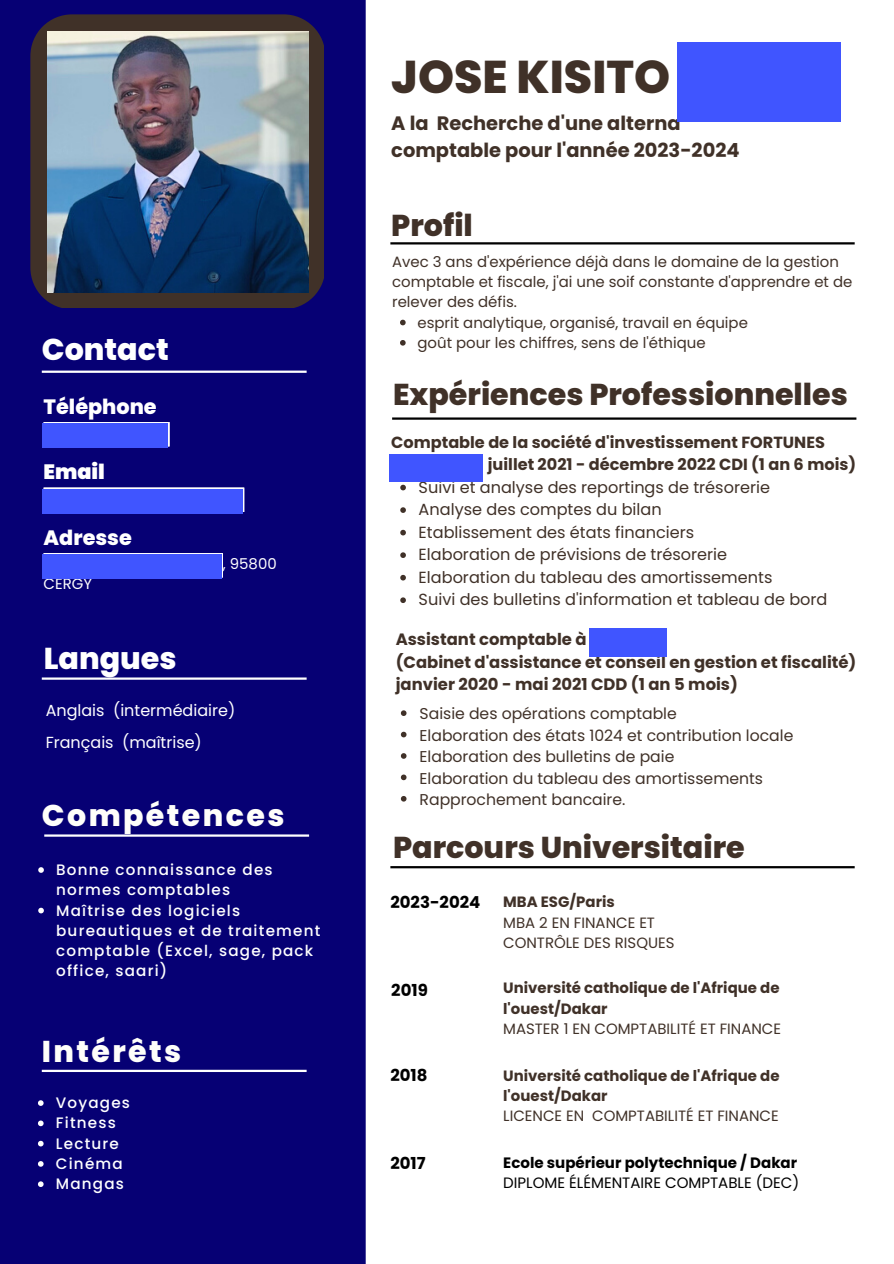
<style>
.page{position:relative;width:894px;height:1264px;background:#fff}
.page>*{position:absolute;margin:0;border:0;box-sizing:border-box;transform-origin:0 0}
.t1{font:800 45.9px "Poppins";color:#403128}
.t2{font:800 30.15px "Poppins";color:#403128}
.t3{font:800 30.15px "Poppins";color:#fff}
.t4{font:800 30px "Poppins";letter-spacing:.08em;color:#fefefa}
.t5{font:800 20.7px "Poppins";color:#fff}
.t6{font:900 20.7px "Poppins";color:#fff}
.t7{font:700 19.35px/27px "Poppins";color:#403128}
.t8{font:700 16.5px "Poppins";color:#000}
.t9{font:700 16.35px/22.5px "Poppins";color:#403128}
.t10{font:16.05px/22.5px "Poppins";color:#403128}
.t11{font:700 16.05px/22.5px "Poppins";color:#403128}
.t12{font:16.05px/31.3px "Poppins";color:#fff}
.t13{font:15.6px/21.5px "Poppins";color:#403128}
.t14{font:500 15.15px/20.2px "Poppins";letter-spacing:.08em;color:#fff}
.t15{font:700 15px "Poppins";color:#000}
.t16{font:15px "Poppins";color:#000}
.t17{font:14.85px/20.2px "Poppins";color:#403128}
.t18{font:700 14.85px/20.2px "Poppins";color:#403128}
.t19{font:14.85px "Poppins";color:#fff}
</style>
<div class="page">
<div style="left:0;top:0;width:365px;height:1263px;background:#060074"></div>
<hr style="left:390px;top:242px;width:464px;height:2px;background:#000">
<hr style="left:42px;top:370px;width:264px;height:3px;background:#fff">
<hr style="left:42px;top:677px;width:264px;height:2px;background:#fff">
<hr style="left:392px;top:417px;width:464px;height:3px;background:#000">
<hr style="left:390px;top:866px;width:464px;height:2px;background:#000">
<hr style="left:44px;top:834px;width:265px;height:2px;background:#fff">
<svg style="left:30px;top:14px;width:294px;height:294px;background:#3b2e30"></svg>
<svg style="left:400px;top:320px;width:5px;height:5px"></svg>
<svg style="left:400px;top:340px;width:5px;height:5px"></svg>
<svg style="left:400px;top:485px;width:6px;height:5px"></svg>
<svg style="left:400px;top:507px;width:6px;height:6px"></svg>
<svg style="left:400px;top:530px;width:6px;height:5px"></svg>
<svg style="left:400px;top:552px;width:6px;height:6px"></svg>
<svg style="left:400px;top:575px;width:6px;height:5px"></svg>
<svg style="left:400px;top:597px;width:6px;height:6px"></svg>
<svg style="left:401px;top:710px;width:5px;height:6px"></svg>
<svg style="left:401px;top:731px;width:5px;height:6px"></svg>
<svg style="left:401px;top:753px;width:5px;height:5px"></svg>
<svg style="left:401px;top:774px;width:5px;height:6px"></svg>
<svg style="left:401px;top:796px;width:5px;height:5px"></svg>
<img style="left:47px;top:31px;width:261px;height:261px">
<svg style="left:38px;top:1100px;width:6px;height:5px"></svg>
<svg style="left:38px;top:1120px;width:6px;height:6px"></svg>
<svg style="left:38px;top:1140px;width:6px;height:6px"></svg>
<svg style="left:38px;top:1161px;width:6px;height:5px"></svg>
<svg style="left:38px;top:1181px;width:6px;height:5px"></svg>
<hr style="left:42px;top:1069px;width:264px;height:2px;background:#fff">
<svg style="left:38px;top:867px;width:6px;height:5px"></svg>
<svg style="left:38px;top:907px;width:6px;height:6px"></svg>
<div style="left:677px;top:43px;width:164px;height:79px;background:#4055ff"></div>
<div style="left:389px;top:454px;width:94px;height:27px;background:#4055ff"></div>
<div style="left:588px;top:628px;width:78px;height:29px;background:#4055ff"></div>
<div style="left:42px;top:423px;width:126px;height:25px;background:#4055ff"></div>
<div style="left:42px;top:489px;width:201px;height:24px;background:#4055ff"></div>
<div style="left:42px;top:554px;width:179px;height:25px;background:#4055ff"></div>
<h2 class="t3" style="left:42px;top:328px;width:128px">Contact</h2>
<h3 class="t5" style="left:44px;top:392px;width:115px">Téléphone</h3>
<h3 class="t6" style="left:44px;top:457px;width:63px">Email</h3>
<h3 class="t5" style="left:44px;top:523px;width:90px">Adresse</h3>
<p class="t19" style="left:44px;top:573px;width:50px">CERGY</p>
<h2 class="t3" style="left:44px;top:637px;width:134px">Langues</h2>
<p class="t19" style="left:223px;top:553px;width:55px">, 95800</p>
<p class="t12" style="left:46px;top:695px;width:191px">Anglais (intermédiaire)<br>Français (maîtrise)</p>
<h3 class="t4" style="left:42px;top:794px;width:244px">Compétences</h3>
<p class="t14" style="left:56px;top:859px;width:266px">Bonne connaissance des normes comptables<br>Maîtrise des logiciels bureautiques et de traitement comptable (Excel, sage, pack office, saari)</p>
<h3 class="t4" style="left:42px;top:1029px;width:141px">Intérêts</h3>
<p class="t14" style="left:56px;top:1092px;width:76px">Voyages<br>Fitness<br>Lecture<br>Cinéma<br>Mangas</p>
<h1 class="t1" style="left:391px;top:44px;width:280px">JOSE KISITO</h1>
<h3 class="t7" style="left:391px;top:109px;width:350px">A la Recherche d'une alterna comptable pour l'année 2023-2024</h3>
<h2 class="t2" style="left:391px;top:204px;width:83px">Profil</h2>
<p class="t17" style="left:392px;top:251px;width:461px">Avec 3 ans d'expérience déjà dans le domaine de la gestion comptable et fiscale, j'ai une soif constante d'apprendre et de relever des défis.</p>
<p class="t17" style="left:417px;top:312px;width:332px">esprit analytique, organisé, travail en équipe goût pour les chiffres, sens de l'éthique</p>
<h2 class="t2" style="left:393px;top:373px;width:456px">Expériences Professionnelles</h2>
<p class="t11" style="left:488px;top:430px;width:369px;text-indent:-97px">Comptable de la société d'investissement FORTUNES juillet 2021 - décembre 2022 CDI (1 an 6 mois)</p>
<p class="t10" style="left:418px;top:476px;width:410px">Suivi et analyse des reportings de trésorerie Analyse des comptes du bilan<br>Etablissement des états financiers<br>Elaboration de prévisions de trésorerie<br>Elaboration du tableau des amortissements<br>Suivi des bulletins d'information et tableau de bord</p>
<p class="t9" style="left:395px;top:628px;width:462px">Assistant comptable à<br>(Cabinet d'assistance et conseil en gestion et fiscalité) janvier 2020 - mai 2021 CDD (1 an 5 mois)</p>
<p class="t13" style="left:419px;top:703px;width:375px">Saisie des opérations comptable<br>Elaboration des états 1024 et contribution locale Elaboration des bulletins de paie<br>Elaboration du tableau des amortissements Rapprochement bancaire.</p>
<h2 class="t2" style="left:393px;top:826px;width:353px">Parcours Universitaire</h2>
<p class="t18" style="left:503px;top:892px;width:113px">MBA ESG/Paris</p>
<p class="t17" style="left:503px;top:912px;width:173px">MBA 2 EN FINANCE ET<br>CONTRÔLE DES RISQUES</p>
<p class="t18" style="left:503px;top:978px;width:278px">Université catholique de l'Afrique de l'ouest/Dakar</p>
<p class="t17" style="left:503px;top:1018px;width:279px">MASTER 1 EN COMPTABILITÉ ET FINANCE</p>
<p class="t18" style="left:503px;top:1065px;width:278px">Université catholique de l'Afrique de l'ouest/Dakar</p>
<p class="t17" style="left:503px;top:1105px;width:277px">LICENCE EN COMPTABILITÉ ET FINANCE</p>
<p class="t8" style="left:390px;top:891px;width:91px">2023-2024</p>
<p class="t8" style="left:391px;top:978px;width:38px">2019</p>
<p class="t8" style="left:390px;top:1064px;width:39px">2018</p>
<p class="t8" style="left:390px;top:1151px;width:37px">2017</p>
<p class="t15" style="left:503px;top:1151px;width:295px">Ecole supérieur polytechnique / Dakar</p>
<p class="t16" style="left:503px;top:1172px;width:297px">DIPLOME ÉLÉMENTAIRE COMPTABLE (DEC)</p>
</div>
